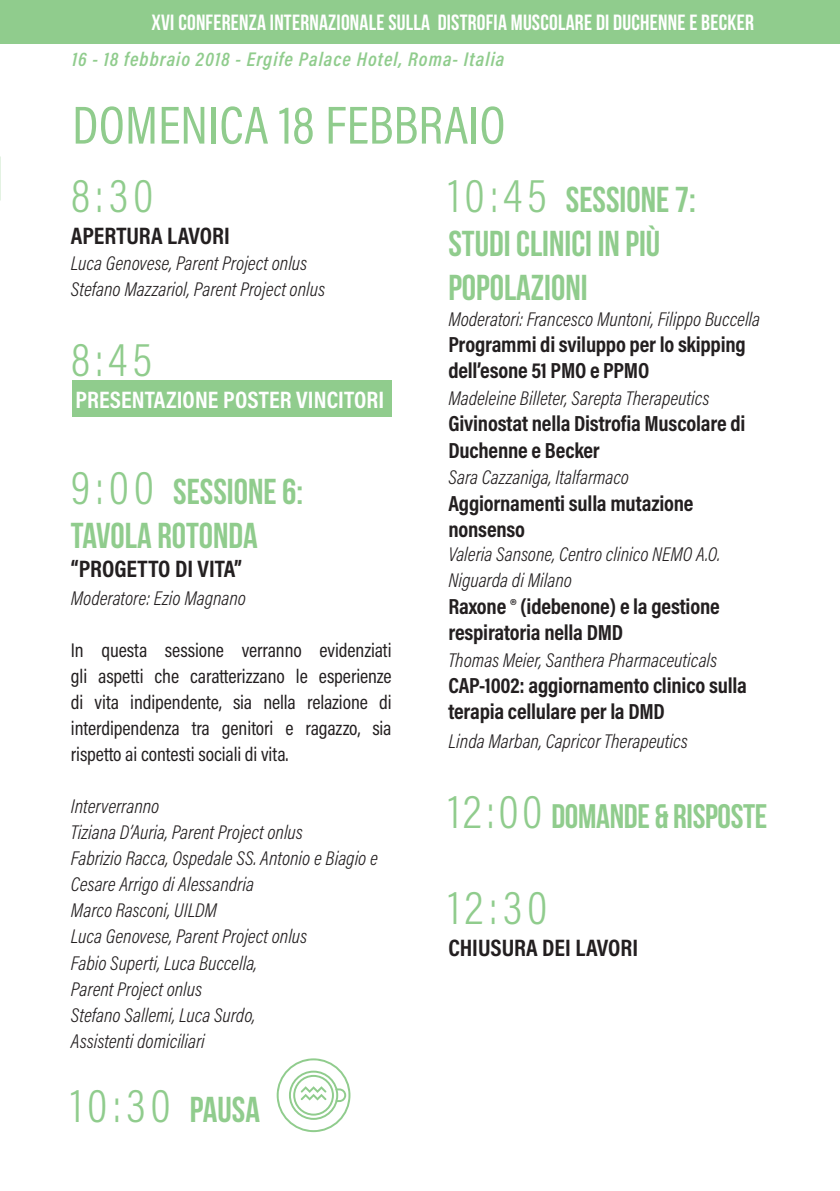
<style>
.page{position:relative;width:840px;height:1191px;background:#fff}
.page>*{position:absolute;margin:0;border:0;box-sizing:border-box;transform-origin:0 0}
.t1{font:54px "Acumin Pro Cond";color:#90cc8d}
.t2{font:300 48px "Acumin Pro Cond";letter-spacing:.11em;color:#90cc8d}
.t3{font:36px/44px "Bebas Neue";color:#90cc8d}
.t4{font:34px "Bebas Neue";letter-spacing:-.01em;color:#90cc8d}
.t5{font:700 24px "Acumin Pro Cond";color:#231f20}
.t6{font:700 24px "Acumin Pro Cond";letter-spacing:.005em;color:#fff}
.t7{font:700 22px/26.4px "Acumin Pro Cond";letter-spacing:-.01em;color:#231f20}
.t8{font:22px "Bebas Neue";letter-spacing:.01em;color:#fff}
.t9{font:italic 300 20px/26px "Acumin Pro Cond";color:#231f20}
.t10{font:20px/26px "Acumin Pro Cond";letter-spacing:-.005em;color:#231f20;text-align:justify}
.t11{font:italic 600 20px "Acumin Pro Cond";letter-spacing:.05em;color:#90cc8d}
.s1{font-family:"Acumin Pro Cond";font-weight:300;font-size:48px}
.s2{font-family:"Bebas Neue";font-weight:400;font-size:36px}
</style>
<div class="page">
<div style="left:72px;top:380px;width:319px;height:37px;background:#90cc8d"></div>
<svg style="left:276px;top:1058px;width:74px;height:74px"></svg>
<div style="left:0;top:0;width:839px;height:44px;background:#90cc8d"></div>
<p class="t8" style="left:151px;top:10px;width:603px">XVI CONFERENZA INTERNAZIONALE SULLA DISTROFIA MUSCOLARE DI DUCHENNE E BECKER</p>
<p class="t11" style="left:72px;top:46px;width:433px">16 - 18 febbraio 2018 - Ergife Palace Hotel, Roma- Italia</p>
<h1 class="t1" style="left:72px;top:90px;width:435px">DOMENICA 18 FEBBRAIO</h1>
<h2 class="t2" style="left:71px;top:164px;width:84px">8:30</h2>
<p class="t5" style="left:71px;top:219px;width:160px">APERTURA LAVORI</p>
<p class="t9" style="left:71px;top:249px;width:255px">Luca Genovese, Parent Project onlus<br>Stefano Mazzariol, Parent Project onlus</p>
<h2 class="t2" style="left:71px;top:328px;width:83px">8:45</h2>
<p class="t6" style="left:75px;top:383px;width:310px">PRESENTAZIONE POSTER VINCITORI</p>
<h3 class="t3" style="left:71px;top:469px;width:234px"><span class="s1">9:00</span> SESSIONE 6:<br>TAVOLA ROTONDA</h3>
<p class="t5" style="left:71px;top:552px;width:172px">“PROGETTO DI VITA”</p>
<p class="t9" style="left:71px;top:585px;width:176px">Moderatore: Ezio Magnano</p>
<p class="t10" style="left:71px;top:637px;width:322px">In questa sessione verranno evidenziati gli aspetti che caratterizzano le esperienze di vita indipendente, sia nella relazione di interdipendenza tra genitori e ragazzo, sia rispetto ai contesti sociali di vita.</p>
<p class="t9" style="left:71px;top:793px;width:308px">Interverranno<br>Tiziana D’Auria, Parent Project onlus<br>Fabrizio Racca, Ospedale SS. Antonio e Biagio e<br>Cesare Arrigo di Alessandria<br>Marco Rasconi, UILDM<br>Luca Genovese, Parent Project onlus<br>Fabio Superti, Luca Buccella,<br>Parent Project onlus<br>Stefano Sallemi, Luca Surdo,<br>Assistenti domiciliari</p>
<h2 class="t2" style="left:71px;top:1074px;width:190px">10:30 <span class="s2">PAUSA</span></h2>
<h3 class="t3" style="left:448px;top:177px;width:249px"><span class="s1">10:45</span> SESSIONE 7:<br>STUDI CLINICI IN PIÙ<br>POPOLAZIONI</h3>
<p class="t9" style="left:448px;top:305px;width:313px">Moderatori: Francesco Muntoni, Filippo Buccella</p>
<p class="t7" style="left:448px;top:331px;width:299px">Programmi di sviluppo per lo skipping dell’esone 51 PMO e PPMO</p>
<p class="t9" style="left:448px;top:384px;width:262px">Madeleine Billeter, Sarepta Therapeutics</p>
<p class="t7" style="left:448px;top:410px;width:298px">Givinostat nella Distrofia Muscolare di<br>Duchenne e Becker</p>
<p class="t9" style="left:448px;top:464px;width:182px">Sara Cazzaniga, Italfarmaco</p>
<p class="t7" style="left:448px;top:489px;width:246px">Aggiornamenti sulla mutazione nonsenso</p>
<p class="t9" style="left:448px;top:540px;width:273px">Valeria Sansone, Centro clinico NEMO A.O.<br>Niguarda di Milano</p>
<p class="t7" style="left:448px;top:592px;width:273px">Raxone ® (idebenone) e la gestione respiratoria nella DMD</p>
<p class="t9" style="left:448px;top:646px;width:270px">Thomas Meier, Santhera Pharmaceuticals</p>
<p class="t7" style="left:448px;top:671px;width:300px">CAP-1002: aggiornamento clinico sulla terapia cellulare per la DMD</p>
<p class="t9" style="left:448px;top:728px;width:241px">Linda Marban, Capricor Therapeutics</p>
<h3 class="t4" style="left:448px;top:798px;width:320px"><span class="s1">12:00</span> DOMANDE &amp; RISPOSTE</h3>
<h2 class="t2" style="left:448px;top:877px;width:100px">12:30</h2>
<p class="t5" style="left:448px;top:932px;width:191px">CHIUSURA DEI LAVORI</p>
</div>
